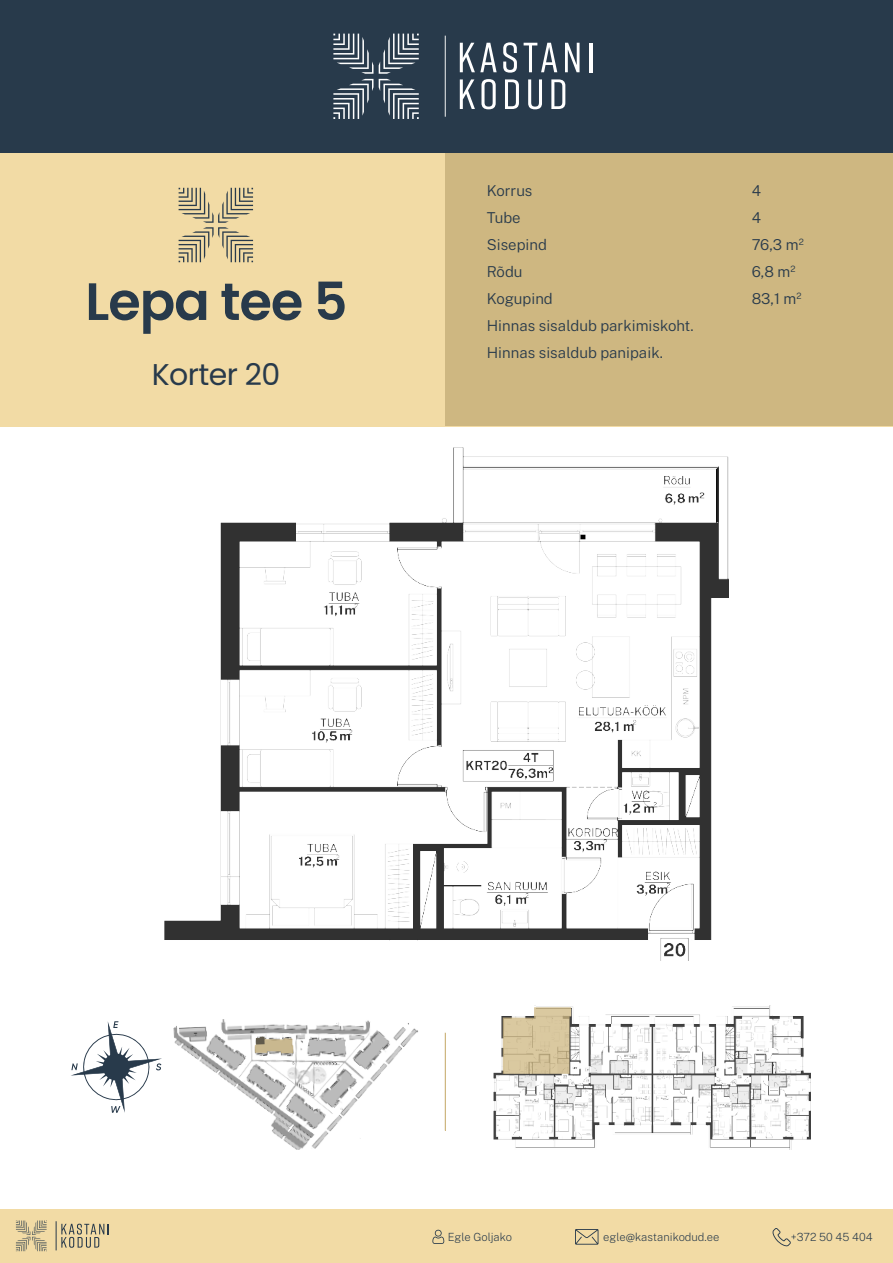
<style>
.page{position:relative;width:893px;height:1263px;background:#fff}
.page>*{position:absolute;margin:0;border:0;box-sizing:border-box;transform-origin:0 0}
.t1{font:600 52.5px "Poppins";letter-spacing:-.02em;color:#283a4b}
.t2{font:30px "Poppins";letter-spacing:-.02em;color:#283a4b}
.t3{font:100 15px/27px "Public Sans";color:#283a4b}
.t4{font:100 11.25px "Public Sans";color:#283a4b}
</style>
<div class="page">
<img style="left:493px;top:1006px;width:317px;height:143px">
<div style="left:0;top:0;width:893px;height:426px;background:#f2dba5"></div>
<div style="left:0;top:1210px;width:893px;height:53px;background:#f2dba5"></div>
<div style="left:445px;top:0;width:448px;height:426px;background:#ceb781"></div>
<svg style="left:71px;top:1021px;width:91px;height:92px"></svg>
<img style="left:173px;top:1019px;width:245px;height:131px">
<svg style="left:179px;top:188px;width:74px;height:74px"></svg>
<svg style="left:575px;top:1229px;width:23px;height:16px"></svg>
<svg style="left:432px;top:1230px;width:12px;height:14px"></svg>
<svg style="left:772px;top:1228px;width:19px;height:18px"></svg>
<svg style="left:16px;top:1220px;width:31px;height:31px"></svg>
<svg style="left:61px;top:1224px;width:48px;height:24px"></svg>
<div style="left:0;top:0;width:893px;height:153px;background:#283a4b"></div>
<svg style="left:333px;top:34px;width:86px;height:85px"></svg>
<svg style="left:460px;top:43px;width:37px;height:29px"></svg>
<svg style="left:503px;top:42px;width:14px;height:31px"></svg>
<svg style="left:524px;top:43px;width:33px;height:29px"></svg>
<svg style="left:565px;top:43px;width:15px;height:29px"></svg>
<hr style="left:589px;top:43px;width:3px;height:29px;background:#fff">
<svg style="left:460px;top:79px;width:15px;height:30px"></svg>
<svg style="left:481px;top:79px;width:15px;height:30px"></svg>
<svg style="left:505px;top:79px;width:14px;height:30px"></svg>
<svg style="left:528px;top:79px;width:14px;height:30px"></svg>
<svg style="left:551px;top:79px;width:14px;height:30px"></svg>
<hr style="left:445px;top:36px;width:1px;height:81px;background:#f1f2f2">
<hr style="left:445px;top:1033px;width:1px;height:97px;background:#ceb781">
<svg style="left:503px;top:1007px;width:68px;height:67px;background:#d4c5a0"></svg>
<svg style="left:255px;top:1037px;width:38px;height:16px"></svg>
<img style="left:165px;top:448px;width:563px;height:512px">
<h1 class="t1" style="left:85px;top:282px;width:264px">Lepa tee 5</h1>
<h2 class="t2" style="left:152px;top:357px;width:130px">Korter 20</h2>
<p class="t3" style="left:487px;top:178px;width:208px">Korrus<br>Tube<br>Sisepind<br>Rõdu<br>Kogupind<br>Hinnas sisaldub parkimiskoht.<br>Hinnas sisaldub panipaik.</p>
<p class="t3" style="left:752px;top:178px;width:54px">4<br>4<br>76,3 m<sup>2<br></sup>6,8 m<sup>2<br></sup>83,1 m<sup>2</sup></p>
<p class="t4" style="left:448px;top:1231px;width:66px">Egle Goljako</p>
<p class="t4" style="left:603px;top:1231px;width:118px">egle@kastanikodud.ee</p>
<p class="t4" style="left:791px;top:1231px;width:83px">+372 50 45 404</p>
</div>
